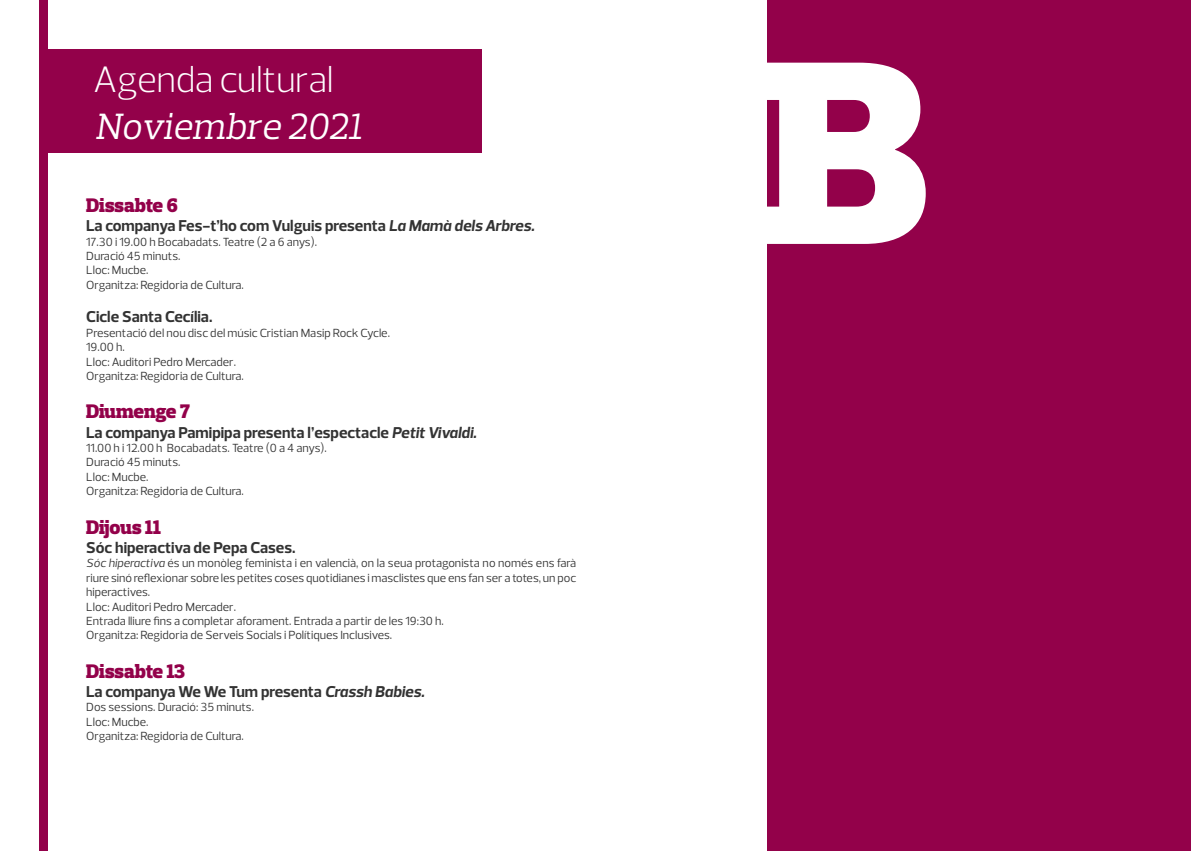
<style>
.page{position:relative;width:1191px;height:851px;background:#fff}
.page>*{position:absolute;margin:0;border:0;box-sizing:border-box;transform-origin:0 0}
.t1{font:300 37.2px "Prelo";letter-spacing:-.015em;color:#fff}
.t2{font:italic 37.2px "Prelo Slab";color:#fff}
.t3{font:900 20px "Prelo Slab";letter-spacing:-.005em;color:#93014a}
.t4{font:700 16px "Prelo";color:#333}
.t5{font:12px/14.4px "Prelo";color:#333}
.s1{font-style:italic}
</style>
<div class="page">
<div style="left:39px;top:50px;width:443px;height:103px;background:#93014a"></div>
<div style="left:39px;top:0;width:9px;height:850px;background:#93014a"></div>
<div style="left:768px;top:0;width:423px;height:850px;background:#93014a"></div>
<svg style="left:767px;top:63px;width:158px;height:181px"></svg>
<h1 class="t1" style="left:93px;top:57px;width:242px">Agenda cultural</h1>
<h1 class="t2" style="left:95px;top:103px;width:269px">Noviembre 2021</h1>
<h2 class="t3" style="left:86px;top:193px;width:93px">Dissabte 6</h2>
<h3 class="t4" style="left:86px;top:216px;width:450px">La companya Fes-t’ho com Vulguis presenta <span class="s1">La Mamà dels Arbres.</span></h3>
<p class="t5" style="left:86px;top:234px;width:232px">17.30 i 19.00 h Bocabadats. Teatre (2 a 6 anys).<br>Duració 45 minuts.<br>Lloc: Mucbe.<br>Organitza: Regidoria de Cultura.</p>
<h3 class="t4" style="left:86px;top:307px;width:128px">Cicle Santa Cecília.</h3>
<p class="t5" style="left:86px;top:325px;width:305px">Presentació del nou disc del músic Cristian Masip Rock Cycle.<br>19.00 h.<br>Lloc: Auditori Pedro Mercader.<br>Organitza: Regidoria de Cultura.</p>
<h2 class="t3" style="left:86px;top:399px;width:105px">Diumenge 7</h2>
<h3 class="t4" style="left:86px;top:422px;width:392px">La companya Pamipipa presenta l’espectacle <span class="s1">Petit Vivaldi.</span></h3>
<p class="t5" style="left:86px;top:441px;width:242px">11.00 h i 12.00 h Bocabadats. Teatre (0 a 4 anys).<br>Duració 45 minuts.<br>Lloc: Mucbe.<br>Organitza: Regidoria de Cultura.</p>
<h2 class="t3" style="left:86px;top:514px;width:76px">Dijous 11</h2>
<h3 class="t4" style="left:86px;top:537px;width:211px">Sóc hiperactiva de Pepa Cases.</h3>
<p class="t5" style="left:86px;top:556px;width:491px"><span class="s1">Sóc hiperactiva</span> és un monòleg feminista i en valencià, on la seua protagonista no només ens farà riure sinó reflexionar sobre les petites coses quotidianes i masclistes que ens fan ser a totes, un poc hiperactives.<br>Lloc: Auditori Pedro Mercader.<br>Entrada lliure fins a completar aforament. Entrada a partir de les 19:30 h.<br>Organitza: Regidoria de Serveis Socials i Polítiques Inclusives.</p>
<h2 class="t3" style="left:86px;top:658px;width:100px">Dissabte 13</h2>
<h3 class="t4" style="left:86px;top:681px;width:340px">La companya We We Tum presenta <span class="s1">Crassh Babies.</span></h3>
<p class="t5" style="left:86px;top:700px;width:169px">Dos sessions. Duració: 35 minuts.<br>Lloc: Mucbe.<br>Organitza: Regidoria de Cultura.</p>
</div>
